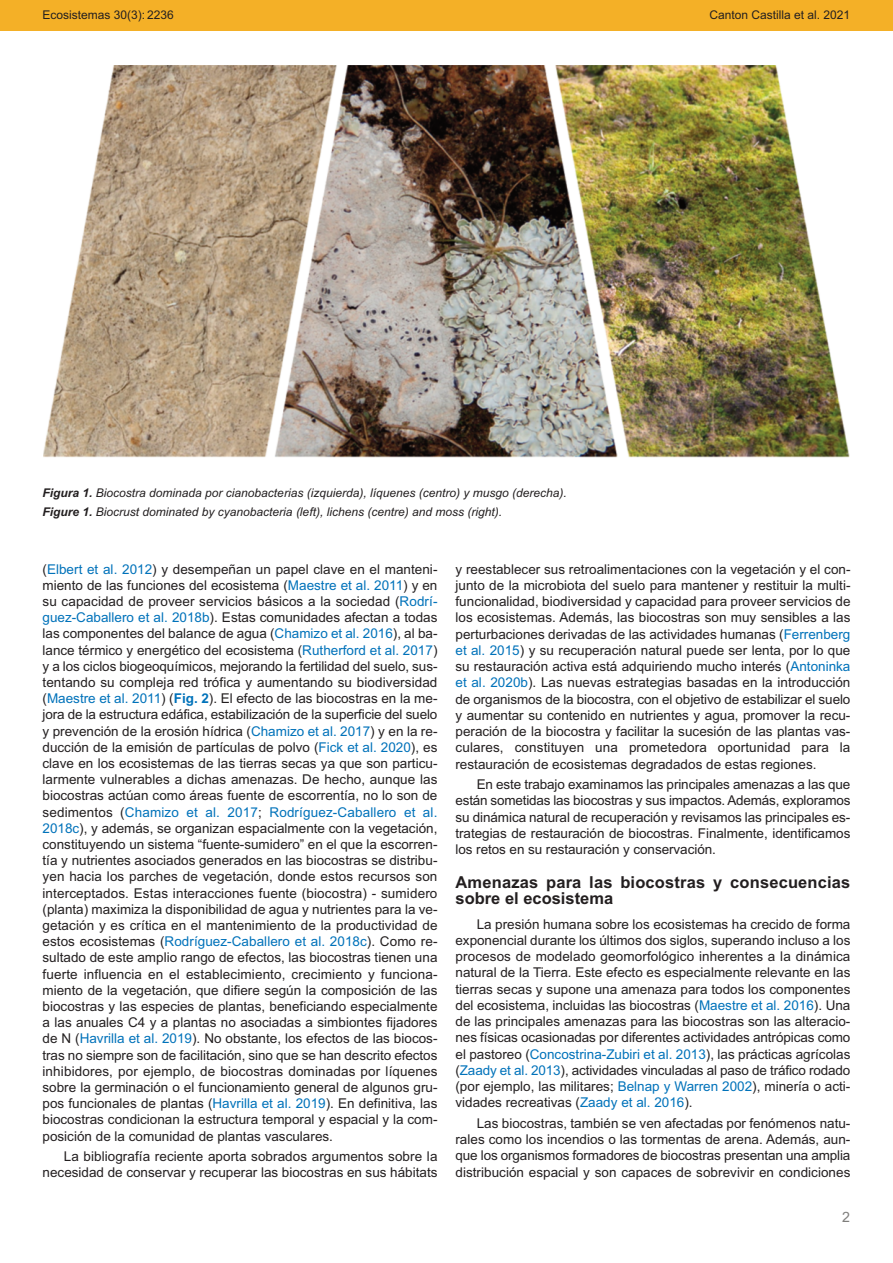
<style>
.page{position:relative;width:893px;height:1263px;background:#fff}
.page>*{position:absolute;margin:0;border:0;box-sizing:border-box;transform-origin:0 0}
.t1{font:700 16.5px/16.2px "Arial";letter-spacing:.01em;color:#231f20}
.t2{font:14.25px "Arial";color:#7f7e7c}
.t3{font:13.5px/16.2px "Arial";color:#231f20;text-align:justify}
.t4{font:italic 12px/18.6px "Arial";color:#231f20}
.t5{font:12px "Arial";color:#231f20}
.s1{font-weight:700}
.s2{color:#0072ba}
.s3{font-weight:700;color:#0072ba}
</style>
<div class="page">
<div style="left:0;top:0;width:893px;height:30px;background:#f4b027"></div>
<img style="left:44px;top:65px;width:806px;height:392px">
<p class="t5" style="left:43px;top:7px;width:133px">Ecosistemas 30(3): 2236</p>
<p class="t5" style="left:709px;top:7px;width:142px">Canton Castilla et al. 2021</p>
<p class="t4" style="left:43px;top:484px;width:526px"><span class="s1">Figura 1.</span> Biocostra dominada por cianobacterias (izquierda), líquenes (centro) y musgo (derecha).<br><span class="s1">Figure 1.</span> Biocrust dominated by cyanobacteria (left), lichens (centre) and moss (right).</p>
<p class="t3" style="left:43px;top:561px;width:397px">(<span class="s2">Elbert et al. 2012</span>) y desempeñan un papel clave en el manteni&shy;miento de las funciones del ecosistema (<span class="s2">Maestre et al. 2011</span>) y en su capacidad de proveer servicios básicos a la sociedad (<span class="s2">Rodrí&shy;guez-Caballero et al. 2018b</span>). Estas comunidades afectan a todas las componentes del balance de agua (<span class="s2">Chamizo et al. 2016</span>), al ba&shy;lance térmico y energético del ecosistema (<span class="s2">Rutherford et al. 2017</span>) y a los ciclos biogeoquímicos, mejorando la fertilidad del suelo, sus&shy;tentando su compleja red trófica y aumentando su biodiversidad (<span class="s2">Maestre et al. 2011</span>) (<span class="s3">Fig. 2</span>). El efecto de las biocostras en la me&shy;jora de la estructura edáfica, estabilización de la superficie del suelo y prevención de la erosión hídrica (<span class="s2">Chamizo et al. 2017</span>) y en la re&shy;ducción de la emisión de partículas de polvo (<span class="s2">Fick et al. 2020</span>), es clave en los ecosistemas de las tierras secas ya que son particu&shy;larmente vulnerables a dichas amenazas. De hecho, aunque las biocostras actúan como áreas fuente de escorrentía, no lo son de sedimentos (<span class="s2">Chamizo et al. 2017</span>; <span class="s2">Rodríguez-Caballero et al.<br>2018c</span>), y además, se organizan espacialmente con la vegetación, constituyendo un sistema “fuente-sumidero” en el que la escorren&shy;tía y nutrientes asociados generados en las biocostras se distribu&shy;yen hacia los parches de vegetación, donde estos recursos son interceptados. Estas interacciones fuente (biocostra) - sumidero (planta) maximiza la disponibilidad de agua y nutrientes para la ve&shy;getación y es crítica en el mantenimiento de la productividad de estos ecosistemas (<span class="s2">Rodríguez-Caballero et al. 2018c</span>). Como re&shy;sultado de este amplio rango de efectos, las biocostras tienen una fuerte influencia en el establecimiento, crecimiento y funciona&shy;miento de la vegetación, que difiere según la composición de las biocostras y las especies de plantas, beneficiando especialmente a las anuales C4 y a plantas no asociadas a simbiontes fijadores de N (<span class="s2">Havrilla et al. 2019</span>). No obstante, los efectos de las biocos&shy;tras no siempre son de facilitación, sino que se han descrito efectos inhibidores, por ejemplo, de biocostras dominadas por líquenes sobre la germinación o el funcionamiento general de algunos gru&shy;pos funcionales de plantas (<span class="s2">Havrilla et al. 2019</span>). En definitiva, las biocostras condicionan la estructura temporal y espacial y la com&shy;posición de la comunidad de plantas vasculares.</p>
<p class="t3" style="left:43px;top:1148px;width:396px;text-align:right">La bibliografía reciente aporta sobrados argumentos sobre la necesidad de conservar y recuperar las biocostras en sus hábitats</p>
<p class="t3" style="left:455px;top:561px;width:397px">y reestablecer sus retroalimentaciones con la vegetación y el con&shy;junto de la microbiota del suelo para mantener y restituir la multi&shy;funcionalidad, biodiversidad y capacidad para proveer servicios de los ecosistemas. Además, las biocostras son muy sensibles a las perturbaciones derivadas de las actividades humanas (<span class="s2">Ferrenberg et al. 2015</span>) y su recuperación natural puede ser lenta, por lo que su restauración activa está adquiriendo mucho interés (<span class="s2">Antoninka et al. 2020b</span>). Las nuevas estrategias basadas en la introducción de organismos de la biocostra, con el objetivo de estabilizar el suelo y aumentar su contenido en nutrientes y agua, promover la recu&shy;peración de la biocostra y facilitar la sucesión de las plantas vas&shy;culares, constituyen una prometedora oportunidad para la restauración de ecosistemas degradados de estas regiones.</p>
<p class="t3" style="left:455px;top:776px;width:396px;text-indent:21px">En este trabajo examinamos las principales amenazas a las que están sometidas las biocostras y sus impactos. Además, exploramos su dinámica natural de recuperación y revisamos las principales es&shy;trategias de restauración de biocostras. Finalmente, identificamos los retos en su restauración y conservación.</p>
<p class="t1" style="left:455px;top:874px;width:396px">Amenazas para las biocostras y consecuencias sobre el ecosistema</p>
<p class="t3" style="left:455px;top:916px;width:396px;text-indent:21px">La presión humana sobre los ecosistemas ha crecido de forma exponencial durante los últimos dos siglos, superando incluso a los procesos de modelado geomorfológico inherentes a la dinámica natural de la Tierra. Este efecto es especialmente relevante en las tierras secas y supone una amenaza para todos los componentes del ecosistema, incluidas las biocostras (<span class="s2">Maestre et al. 2016</span>). Una de las principales amenazas para las biocostras son las alteracio&shy;nes físicas ocasionadas por diferentes actividades antrópicas como el pastoreo (<span class="s2">Concostrina-Zubiri et al. 2013</span>), las prácticas agrícolas (<span class="s2">Zaady et al. 2013</span>), actividades vinculadas al paso de tráfico rodado (por ejemplo, las militares; <span class="s2">Belnap y Warren 2002</span>), minería o acti&shy;vidades recreativas (<span class="s2">Zaady et al. 2016</span>).</p>
<p class="t3" style="left:455px;top:1115px;width:396px;text-indent:21px">Las biocostras, también se ven afectadas por fenómenos natu&shy;rales como los incendios o las tormentas de arena. Además, aun&shy;que los organismos formadores de biocostras presentan una amplia distribución espacial y son capaces de sobrevivir en condiciones</p>
<p class="t2" style="left:842px;top:1209px;width:9px">2</p>
</div>
